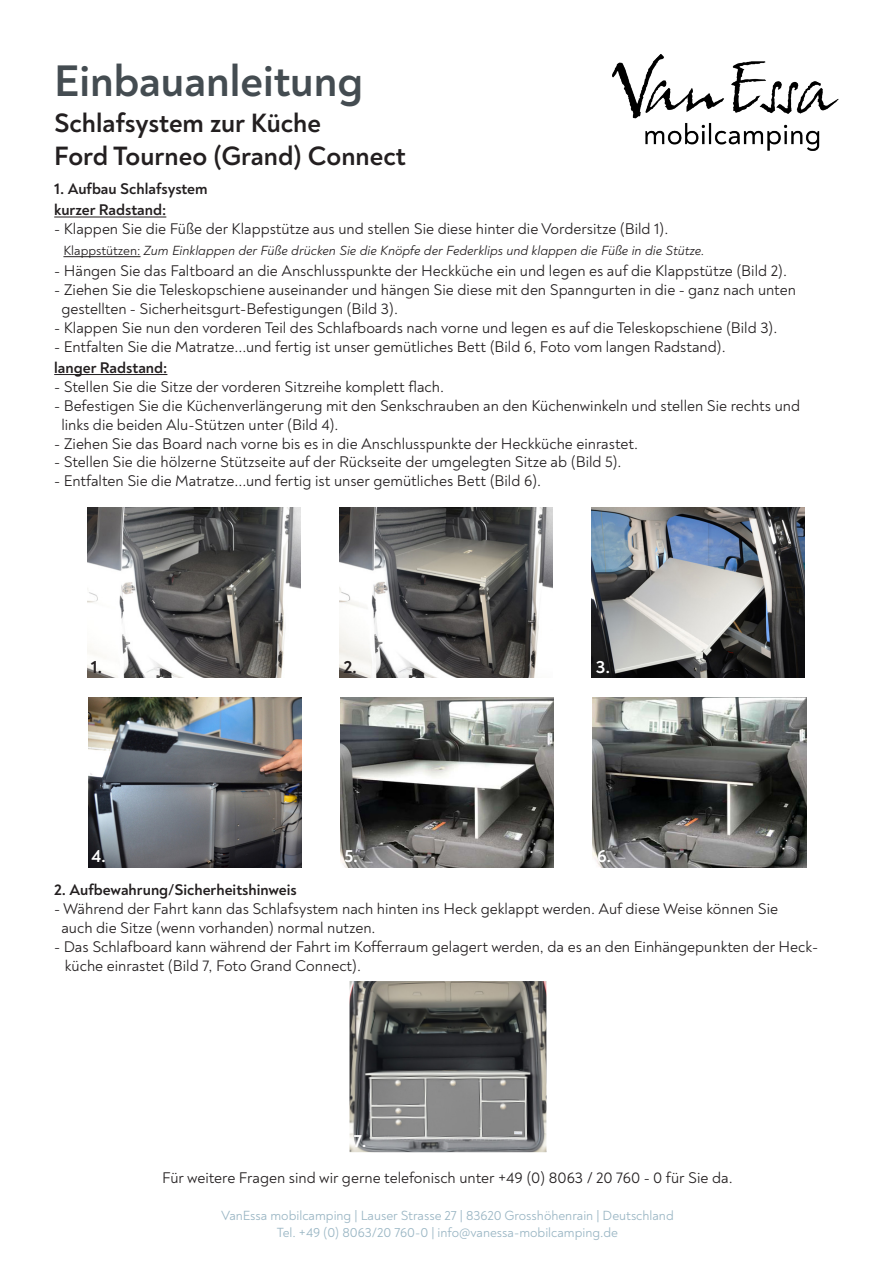
<style>
.page{position:relative;width:893px;height:1263px;background:#fff}
.page>*{position:absolute;margin:0;border:0;box-sizing:border-box;transform-origin:0 0}
.t1{font:700 45px "Noah";color:#444c51}
.t2{font:700 27px "Noah";color:#231f20}
.t3{font:700 18px "Noah";color:#fff}
.t4{font:700 18px "Noah";color:#231f20}
.t5{font:15.75px "Noah";color:#231f20}
.t6{font:700 15.75px "Noah";color:#231f20}
.t7{font:13.5px "Noah";color:#9ab6c4}
.t8{font:italic 13.5px "Noah";color:#231f20}
.s1{font-style:normal}
</style>
<div class="page">
<hr style="left:54px;top:217px;width:112px;height:1px;background:#231f20">
<hr style="left:63px;top:256px;width:78px;height:1px;background:#231f20">
<hr style="left:54px;top:374px;width:113px;height:1px;background:#231f20">
<img style="left:339px;top:507px;width:213px;height:170px">
<img style="left:591px;top:507px;width:214px;height:170px">
<img style="left:88px;top:697px;width:213px;height:170px">
<img style="left:87px;top:507px;width:213px;height:170px">
<img style="left:593px;top:697px;width:213px;height:170px">
<img style="left:340px;top:697px;width:213px;height:170px">
<img style="left:350px;top:981px;width:196px;height:171px">
<img style="left:612px;top:54px;width:227px;height:96px">
<p class="t1" style="left:54px;top:53px;width:310px">Einbauanleitung</p>
<p class="t2" style="left:54px;top:106px;width:268px">Schlafsystem zur Küche</p>
<p class="t2" style="left:54px;top:139px;width:353px">Ford Tourneo (Grand) Connect</p>
<p class="t6" style="left:54px;top:179px;width:155px">1. Aufbau Schlafsystem</p>
<p class="t6" style="left:54px;top:200px;width:114px">kurzer Radstand:</p>
<p class="t5" style="left:54px;top:219px;width:616px">- Klappen Sie die Füße der Klappstütze aus und stellen Sie diese hinter die Vordersitze (Bild 1).</p>
<p class="t8" style="left:63px;top:242px;width:643px"><span class="s1">Klappstützen:</span> Zum Einklappen der Füße drücken Sie die Knöpfe der Federklips und klappen die Füße in die Stütze.</p>
<p class="t5" style="left:54px;top:261px;width:734px">- Hängen Sie das Faltboard an die Anschlusspunkte der Heckküche ein und legen es auf die Klappstütze (Bild 2).</p>
<p class="t5" style="left:54px;top:280px;width:743px">- Ziehen Sie die Teleskopschiene auseinander und hängen Sie diese mit den Spanngurten in die - ganz nach unten</p>
<p class="t5" style="left:61px;top:299px;width:338px">gestellten - Sicherheitsgurt-Befestigungen (Bild 3).</p>
<p class="t5" style="left:54px;top:318px;width:725px">- Klappen Sie nun den vorderen Teil des Schlafboards nach vorne und legen es auf die Teleskopschiene (Bild 3).</p>
<p class="t5" style="left:54px;top:337px;width:673px">- Entfalten Sie die Matratze...und fertig ist unser gemütliches Bett (Bild 6, Foto vom langen Radstand).</p>
<p class="t6" style="left:54px;top:358px;width:115px">langer Radstand:</p>
<p class="t5" style="left:54px;top:377px;width:391px">- Stellen Sie die Sitze der vorderen Sitzreihe komplett flach.</p>
<p class="t5" style="left:54px;top:396px;width:747px">- Befestigen Sie die Küchenverlängerung mit den Senkschrauben an den Küchenwinkeln und stellen Sie rechts und</p>
<p class="t5" style="left:61px;top:415px;width:279px">links die beiden Alu-Stützen unter (Bild 4).</p>
<p class="t5" style="left:54px;top:434px;width:585px">- Ziehen Sie das Board nach vorne bis es in die Anschlusspunkte der Heckküche einrastet.</p>
<p class="t5" style="left:54px;top:452px;width:569px">- Stellen Sie die hölzerne Stützseite auf der Rückseite der umgelegten Sitze ab (Bild 5).</p>
<p class="t5" style="left:54px;top:471px;width:488px">- Entfalten Sie die Matratze...und fertig ist unser gemütliches Bett (Bild 6).</p>
<p class="t4" style="left:91px;top:655px;width:13px">1.</p>
<p class="t4" style="left:343px;top:655px;width:15px">2.</p>
<p class="t3" style="left:596px;top:655px;width:16px">3.</p>
<p class="t3" style="left:91px;top:845px;width:16px">4.</p>
<p class="t3" style="left:344px;top:845px;width:15px">5.</p>
<p class="t3" style="left:597px;top:845px;width:16px">6.</p>
<p class="t6" style="left:54px;top:880px;width:244px">2. Aufbewahrung/Sicherheitshinweis</p>
<p class="t5" style="left:54px;top:899px;width:725px">- Während der Fahrt kann das Schlafsystem nach hinten ins Heck geklappt werden. Auf diese Weise können Sie</p>
<p class="t5" style="left:61px;top:918px;width:316px">auch die Sitze (wenn vorhanden) normal nutzen.</p>
<p class="t5" style="left:54px;top:937px;width:765px">- Das Schlafboard kann während der Fahrt im Kofferraum gelagert werden, da es an den Einhängepunkten der Heck-</p>
<p class="t5" style="left:65px;top:956px;width:298px">küche einrastet (Bild 7, Foto Grand Connect).</p>
<p class="t3" style="left:354px;top:1129px;width:14px">7.</p>
<p class="t5" style="left:162px;top:1168px;width:572px">Für weitere Fragen sind wir gerne telefonisch unter +49 (0) 8063 / 20 760 - 0 für Sie da.</p>
<p class="t7" style="left:221px;top:1207px;width:454px">VanEssa mobilcamping | Lauser Strasse 27 | 83620 Grosshöhenrain | Deutschland</p>
<p class="t7" style="left:277px;top:1224px;width:343px">Tel. +49 (0) 8063/20 760-0 | info@vanessa-mobilcamping.de</p>
</div>
